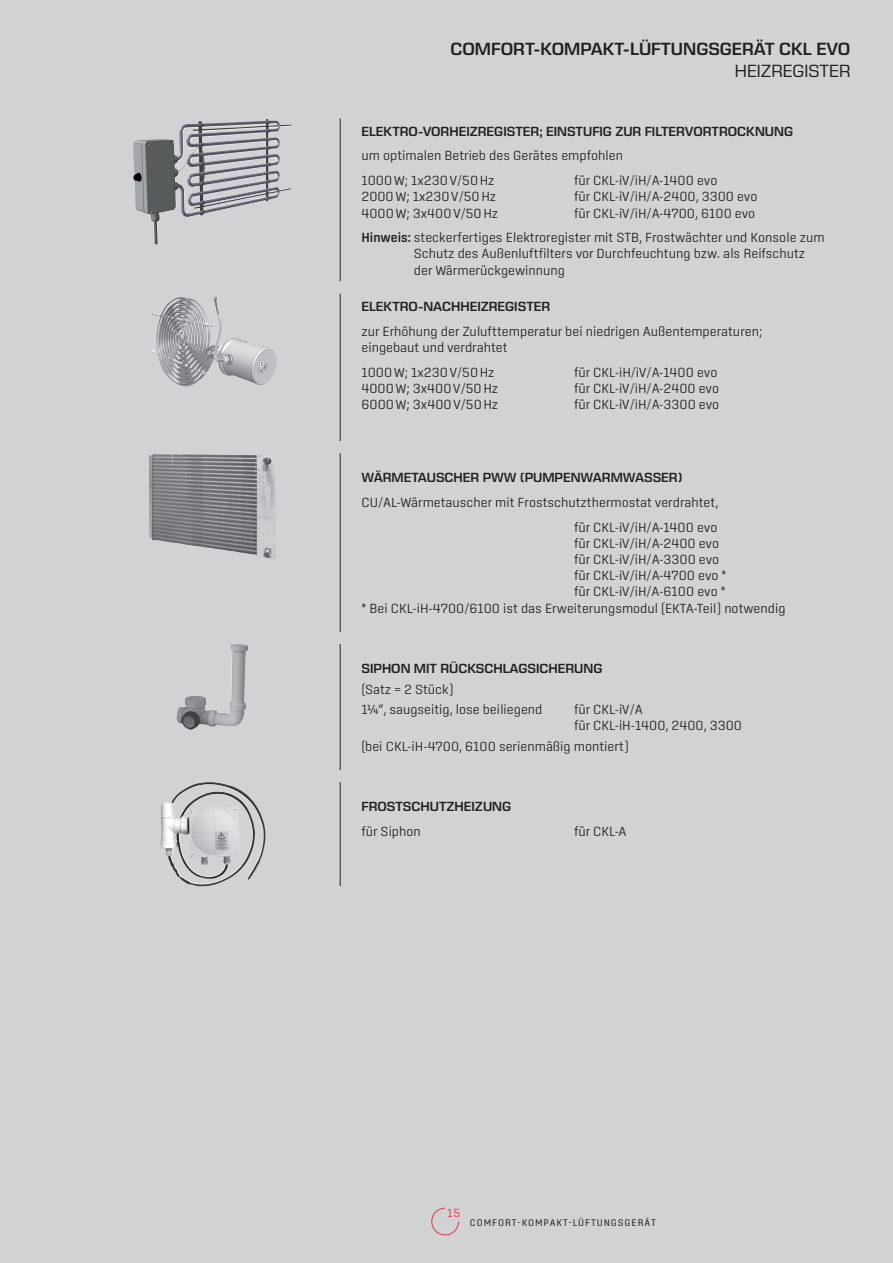
<style>
.page{position:relative;width:893px;height:1263px;background:#fff}
.page>*{position:absolute;margin:0;border:0;box-sizing:border-box;transform-origin:0 0}
.t1{font:600 18px "Eurostile Next LT Pro";color:#231f20}
.t2{font:18px "Eurostile Next LT Pro";color:#231f20}
.t3{font:300 13.5px/24.8px "Center";color:#231f20}
.t4{font:600 13.5px "Eurostile Next LT Pro";color:#231f20}
.t5{font:300 12px "Center";color:#ee343d}
.t6{font:9.75px "Center";letter-spacing:.095em;color:#231f20}
.s1{font-weight:500}
</style>
<div class="page">
<hr style="left:0;top:0;width:4px;height:1263px;background:#d1d2d4">
<div style="left:4px;top:0;width:889px;height:1263px;background:#d1d2d4"></div>
<svg style="left:431px;top:1207px;width:28px;height:29px"></svg>
<hr style="left:340px;top:118px;width:1px;height:163px;background:#231f20">
<hr style="left:340px;top:293px;width:1px;height:148px;background:#231f20">
<hr style="left:340px;top:453px;width:1px;height:179px;background:#231f20">
<hr style="left:340px;top:644px;width:1px;height:126px;background:#231f20">
<hr style="left:340px;top:782px;width:1px;height:104px;background:#231f20">
<img style="left:133px;top:119px;width:159px;height:125px">
<img style="left:149px;top:296px;width:127px;height:90px">
<img style="left:149px;top:453px;width:127px;height:106px">
<img style="left:177px;top:644px;width:71px;height:86px">
<img style="left:160px;top:782px;width:105px;height:104px">
<h1 class="t1" style="left:450px;top:39px;width:401px">COMFORT-KOMPAKT-LÜFTUNGSGERÄT CKL EVO</h1>
<h1 class="t2" style="left:735px;top:61px;width:117px">HEIZREGISTER</h1>
<p class="t4" style="left:361px;top:124px;width:433px">ELEKTRO-VORHEIZREGISTER; EINSTUFIG ZUR FILTERVORTROCKNUNG</p>
<p class="t3" style="left:361px;top:143px;width:263px">um optimalen Betrieb des Gerätes empfohlen<br>1000W; 1x230V/50Hz</p>
<p class="t3" style="left:574px;top:168px;width:145px">für CKL-iV/iH/A-1400 evo</p>
<p class="t3" style="left:361px;top:184px;width:136px">2000W; 1x230V/50Hz</p>
<p class="t3" style="left:574px;top:184px;width:185px">für CKL-iV/iH/A-2400, 3300 evo</p>
<p class="t3" style="left:361px;top:200px;width:138px">4000W; 3x400V/50Hz</p>
<p class="t3" style="left:361px;top:200px;width:465px;text-indent:213px">für CKL-iV/iH/A-4700, 6100 evo<br><span class="s1">Hinweis:</span> steckerfertiges Elektroregister mit STB, Frostwächter und Konsole zum</p>
<p class="t3" style="left:414px;top:246px;width:393px;line-height:16.2px">Schutz des Außenluftfilters vor Durchfeuchtung bzw. als Reifschutz der Wärmerückgewinnung</p>
<p class="t4" style="left:361px;top:299px;width:190px">ELEKTRO-NACHHEIZREGISTER</p>
<p class="t3" style="left:361px;top:323px;width:402px;line-height:16.2px">zur Erhöhung der Zulufttemperatur bei niedrigen Außentemperaturen; eingebaut und verdrahtet</p>
<p class="t3" style="left:361px;top:359px;width:135px">1000W; 1x230V/50Hz</p>
<p class="t3" style="left:574px;top:359px;width:145px">für CKL-iH/iV/A-1400 evo</p>
<p class="t3" style="left:361px;top:375px;width:138px">4000W; 3x400V/50Hz</p>
<p class="t3" style="left:574px;top:375px;width:147px">für CKL-iV/iH/A-2400 evo</p>
<p class="t3" style="left:361px;top:392px;width:138px">6000W; 3x400V/50Hz</p>
<p class="t3" style="left:574px;top:392px;width:147px">für CKL-iV/iH/A-3300 evo</p>
<p class="t4" style="left:361px;top:470px;width:322px">WÄRMETAUSCHER PWW (PUMPENWARMWASSER)</p>
<p class="t3" style="left:361px;top:490px;width:358px;text-align:right">CU/AL-Wärmetauscher mit Frostschutzthermostat verdrahtet, für CKL-iV/iH/A-1400 evo</p>
<p class="t3" style="left:574px;top:531px;width:147px">für CKL-iV/iH/A-2400 evo</p>
<p class="t3" style="left:574px;top:547px;width:147px">für CKL-iV/iH/A-3300 evo</p>
<p class="t3" style="left:574px;top:563px;width:154px">für CKL-iV/iH/A-4700 evo *</p>
<p class="t3" style="left:574px;top:579px;width:153px">für CKL-iV/iH/A-6100 evo *</p>
<p class="t3" style="left:361px;top:595px;width:426px">* Bei CKL-iH-4700/6100 ist das Erweiterungsmodul (EKTA-Teil) notwendig</p>
<p class="t4" style="left:361px;top:661px;width:242px">SIPHON MIT RÜCKSCHLAGSICHERUNG</p>
<p class="t3" style="left:361px;top:678px;width:183px;line-height:20.4px">(Satz = 2 Stück)<br>1¼“, saugseitig, lose beiliegend</p>
<p class="t3" style="left:574px;top:701px;width:169px;line-height:16.2px">für CKL-iV/A<br>für CKL-iH-1400, 2400, 3300</p>
<p class="t3" style="left:361px;top:733px;width:269px">(bei CKL-iH-4700, 6100 serienmäßig montiert)</p>
<p class="t4" style="left:361px;top:799px;width:151px">FROSTSCHUTZHEIZUNG</p>
<p class="t3" style="left:361px;top:819px;width:61px">für Siphon</p>
<p class="t3" style="left:574px;top:819px;width:54px">für CKL-A</p>
<p class="t5" style="left:447px;top:1206px;width:15px">15</p>
<p class="t6" style="left:470px;top:1217px;width:188px">COMFORT-KOMPAKT-LÜFTUNGSGERÄT</p>
</div>
